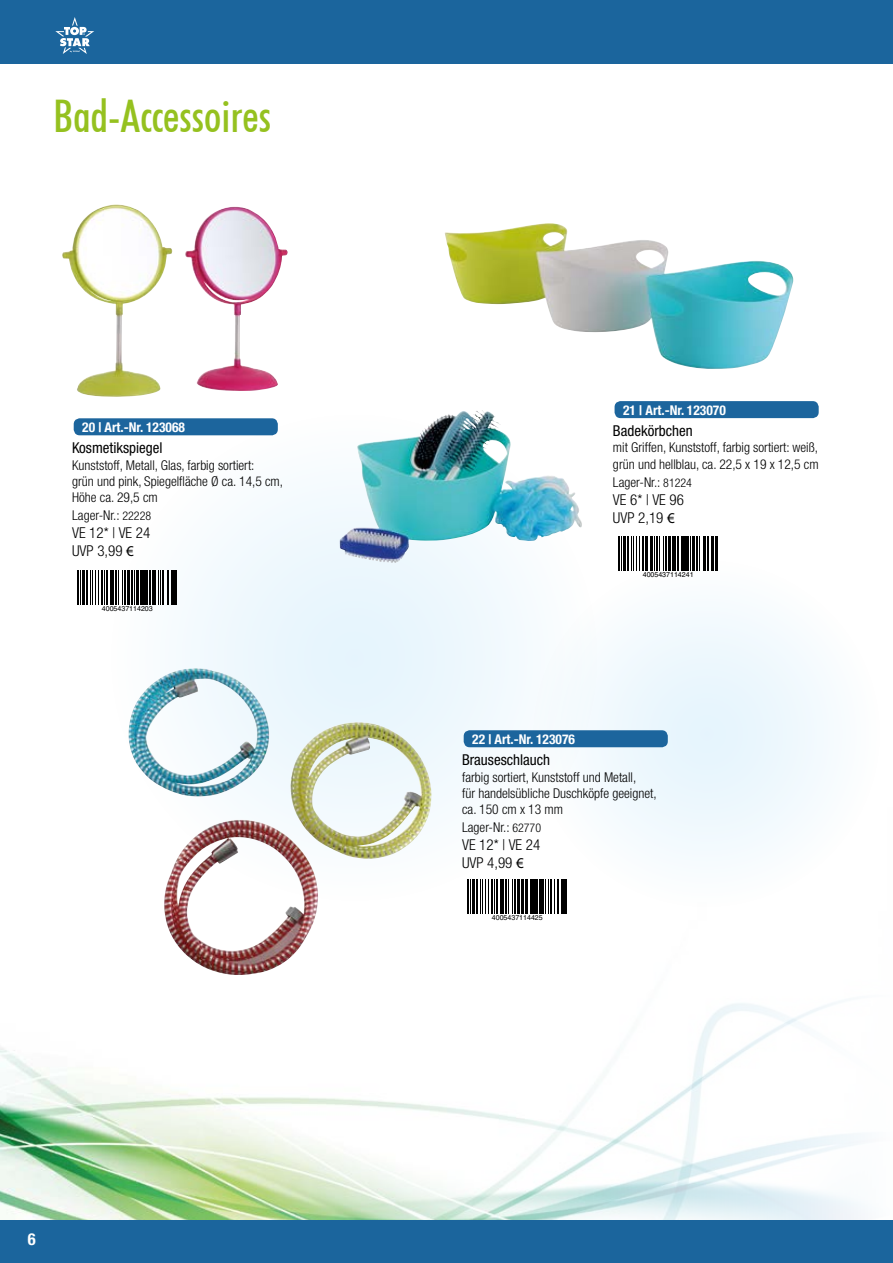
<style>
.page{position:relative;width:893px;height:1263px;background:#fff}
.page>*{position:absolute;margin:0;border:0;box-sizing:border-box;transform-origin:0 0}
.t1{font:500 condensed 45px "Futura BT";color:#95c11f}
.t2{font:700 condensed 16.5px "Helvetica Neue";color:#fff}
.t3{font:300 condensed 15px/18px "Helvetica Neue";color:#000}
.t4{font:condensed 15px "Helvetica Neue";color:#000}
.t5{font:300 condensed 13.5px/16.2px "Helvetica Neue";color:#000}
.t6{font:700 condensed 13.5px "Helvetica Neue";color:#fff}
.t7{font:7.05px "Helvetica";color:#000}
.s1{font-size:12px}
.s2{font-family:"Myriad Pro";font-weight:400;font-stretch:normal}
</style>
<div class="page">
<img style="left:0;top:514px;width:861px;height:706px">
<div style="left:0;top:0;width:893px;height:64px;background:#1b659d"></div>
<div style="left:0;top:1220px;width:893px;height:43px;background:#1b659d"></div>
<svg style="left:55px;top:17px;width:39px;height:37px"></svg>
<svg style="left:111px;top:414px;width:487px;height:487px;fill:#f1f9fe"></svg>
<img style="left:62px;top:205px;width:226px;height:192px">
<img style="left:445px;top:223px;width:349px;height:146px">
<img style="left:128px;top:668px;width:225px;height:166px">
<div style="left:533px;top:560px;width:347px;height:347px;background:#f4fafe;border-radius:50%"></div>
<div style="left:615px;top:401px;width:204px;height:17px;background:#1c659d;border-radius:6px"></div>
<div style="left:74px;top:418px;width:204px;height:17px;background:#1c659d;border-radius:6px"></div>
<img style="left:430px;top:410px;width:54px;height:14px">
<hr style="left:618px;top:535px;width:2px;height:35px;background:#000">
<hr style="left:621px;top:535px;width:1px;height:35px;background:#000">
<hr style="left:623px;top:535px;width:2px;height:35px;background:#000">
<hr style="left:627px;top:535px;width:2px;height:35px;background:#000">
<hr style="left:631px;top:535px;width:1px;height:35px;background:#000">
<hr style="left:633px;top:535px;width:1px;height:35px;background:#000">
<hr style="left:636px;top:535px;width:1px;height:35px;background:#000">
<hr style="left:639px;top:535px;width:1px;height:35px;background:#000">
<hr style="left:642px;top:535px;width:1px;height:35px;background:#000">
<hr style="left:645px;top:535px;width:1px;height:35px;background:#000">
<hr style="left:647px;top:535px;width:1px;height:35px;background:#000">
<hr style="left:651px;top:535px;width:2px;height:35px;background:#000">
<hr style="left:654px;top:535px;width:1px;height:35px;background:#000">
<hr style="left:656px;top:535px;width:2px;height:35px;background:#000">
<hr style="left:659px;top:535px;width:1px;height:35px;background:#000">
<hr style="left:663px;top:535px;width:1px;height:35px;background:#000">
<hr style="left:665px;top:535px;width:2px;height:35px;background:#000">
<hr style="left:669px;top:535px;width:2px;height:35px;background:#000">
<hr style="left:672px;top:535px;width:2px;height:35px;background:#000">
<hr style="left:675px;top:535px;width:1px;height:35px;background:#000">
<hr style="left:677px;top:535px;width:2px;height:35px;background:#000">
<hr style="left:681px;top:535px;width:1px;height:35px;background:#000">
<hr style="left:682px;top:535px;width:4px;height:35px;background:#000">
<hr style="left:686px;top:535px;width:3px;height:35px;background:#000">
<hr style="left:690px;top:535px;width:1px;height:35px;background:#000">
<hr style="left:692px;top:535px;width:3px;height:35px;background:#000">
<hr style="left:696px;top:535px;width:2px;height:35px;background:#000">
<hr style="left:699px;top:535px;width:1px;height:35px;background:#000">
<hr style="left:703px;top:535px;width:1px;height:35px;background:#000">
<hr style="left:705px;top:535px;width:1px;height:35px;background:#000">
<hr style="left:708px;top:535px;width:1px;height:35px;background:#000">
<hr style="left:712px;top:535px;width:2px;height:35px;background:#000">
<hr style="left:715px;top:535px;width:1px;height:35px;background:#000">
<hr style="left:716px;top:535px;width:2px;height:35px;background:#000">
<hr style="left:77px;top:570px;width:2px;height:35px;background:#000">
<hr style="left:80px;top:570px;width:1px;height:35px;background:#000">
<hr style="left:82px;top:570px;width:3px;height:35px;background:#000">
<hr style="left:86px;top:570px;width:2px;height:35px;background:#000">
<hr style="left:90px;top:570px;width:1px;height:35px;background:#000">
<hr style="left:92px;top:570px;width:1px;height:35px;background:#000">
<hr style="left:95px;top:570px;width:1px;height:35px;background:#000">
<hr style="left:98px;top:570px;width:1px;height:35px;background:#000">
<hr style="left:101px;top:570px;width:2px;height:35px;background:#000">
<hr style="left:104px;top:570px;width:1px;height:35px;background:#000">
<hr style="left:106px;top:570px;width:1px;height:35px;background:#000">
<hr style="left:110px;top:570px;width:2px;height:35px;background:#000">
<hr style="left:113px;top:570px;width:1px;height:35px;background:#000">
<hr style="left:116px;top:570px;width:1px;height:35px;background:#000">
<hr style="left:118px;top:570px;width:1px;height:35px;background:#000">
<hr style="left:122px;top:570px;width:1px;height:35px;background:#000">
<hr style="left:124px;top:570px;width:2px;height:35px;background:#000">
<hr style="left:128px;top:570px;width:2px;height:35px;background:#000">
<hr style="left:131px;top:570px;width:2px;height:35px;background:#000">
<hr style="left:134px;top:570px;width:1px;height:35px;background:#000">
<hr style="left:137px;top:570px;width:2px;height:35px;background:#000">
<hr style="left:140px;top:570px;width:1px;height:35px;background:#000">
<hr style="left:142px;top:570px;width:3px;height:35px;background:#000">
<hr style="left:146px;top:570px;width:2px;height:35px;background:#000">
<hr style="left:149px;top:570px;width:1px;height:35px;background:#000">
<hr style="left:152px;top:570px;width:1px;height:35px;background:#000">
<hr style="left:154px;top:570px;width:2px;height:35px;background:#000">
<hr style="left:158px;top:570px;width:1px;height:35px;background:#000">
<hr style="left:160px;top:570px;width:1px;height:35px;background:#000">
<hr style="left:162px;top:570px;width:1px;height:35px;background:#000">
<hr style="left:167px;top:570px;width:1px;height:35px;background:#000">
<hr style="left:171px;top:570px;width:2px;height:35px;background:#000">
<hr style="left:174px;top:570px;width:1px;height:35px;background:#000">
<hr style="left:176px;top:570px;width:1px;height:35px;background:#000">
<div style="left:464px;top:730px;width:204px;height:17px;background:#1c659d;border-radius:6px"></div>
<hr style="left:467px;top:879px;width:2px;height:35px;background:#000">
<hr style="left:470px;top:879px;width:1px;height:35px;background:#000">
<hr style="left:472px;top:879px;width:3px;height:35px;background:#000">
<hr style="left:476px;top:879px;width:2px;height:35px;background:#000">
<hr style="left:480px;top:879px;width:1px;height:35px;background:#000">
<hr style="left:482px;top:879px;width:1px;height:35px;background:#000">
<hr style="left:485px;top:879px;width:1px;height:35px;background:#000">
<hr style="left:488px;top:879px;width:1px;height:35px;background:#000">
<hr style="left:491px;top:879px;width:1px;height:35px;background:#000">
<hr style="left:494px;top:879px;width:1px;height:35px;background:#000">
<hr style="left:496px;top:879px;width:1px;height:35px;background:#000">
<hr style="left:500px;top:879px;width:2px;height:35px;background:#000">
<hr style="left:503px;top:879px;width:1px;height:35px;background:#000">
<hr style="left:505px;top:879px;width:2px;height:35px;background:#000">
<hr style="left:508px;top:879px;width:1px;height:35px;background:#000">
<hr style="left:512px;top:879px;width:1px;height:35px;background:#000">
<hr style="left:514px;top:879px;width:2px;height:35px;background:#000">
<hr style="left:518px;top:879px;width:2px;height:35px;background:#000">
<hr style="left:521px;top:879px;width:1px;height:35px;background:#000">
<hr style="left:523px;top:879px;width:1px;height:35px;background:#000">
<hr style="left:525px;top:879px;width:2px;height:35px;background:#000">
<hr style="left:530px;top:879px;width:1px;height:35px;background:#000">
<hr style="left:531px;top:879px;width:4px;height:35px;background:#000">
<hr style="left:536px;top:879px;width:2px;height:35px;background:#000">
<hr style="left:539px;top:879px;width:1px;height:35px;background:#000">
<hr style="left:541px;top:879px;width:3px;height:35px;background:#000">
<hr style="left:545px;top:879px;width:1px;height:35px;background:#000">
<hr style="left:548px;top:879px;width:1px;height:35px;background:#000">
<hr style="left:550px;top:879px;width:2px;height:35px;background:#000">
<hr style="left:554px;top:879px;width:1px;height:35px;background:#000">
<hr style="left:557px;top:879px;width:1px;height:35px;background:#000">
<hr style="left:561px;top:879px;width:2px;height:35px;background:#000">
<hr style="left:564px;top:879px;width:1px;height:35px;background:#000">
<hr style="left:566px;top:879px;width:1px;height:35px;background:#000">
<h1 class="t1" style="left:54px;top:89px;width:219px">Bad-Accessoires</h1>
<p class="t6" style="left:82px;top:419px;width:104px">20 | Art.-Nr. 123068</p>
<p class="t4" style="left:72px;top:439px;width:92px">Kosmetikspiegel</p>
<p class="t5" style="left:72px;top:457px;width:213px">Kunststoff, Metall, Glas, farbig sortiert:<br>grün und pink, Spiegelfläche Ø ca. 14,5 cm,<br>Höhe ca. 29,5 cm</p>
<p class="t5" style="left:72px;top:507px;width:81px">Lager-Nr.: <span class="s1">22228</span></p>
<p class="t3" style="left:72px;top:524px;width:80px">VE 12* | VE 24<br>UVP 3,99 <span class="s2">€</span></p>
<p class="t7" style="left:102px;top:604px;width:52px">4005437114203</p>
<p class="t2" style="left:28px;top:1229px;width:9px">6</p>
<p class="t6" style="left:623px;top:402px;width:104px">21 | Art.-Nr. 123070</p>
<p class="t4" style="left:613px;top:422px;width:81px">Badekörbchen</p>
<p class="t5" style="left:613px;top:439px;width:207px">mit Griffen, Kunststoff, farbig sortiert: weiß, grün und hellblau, ca. 22,5 x 19 x 12,5 cm</p>
<p class="t5" style="left:613px;top:474px;width:81px">Lager-Nr.: <span class="s1">81224</span></p>
<p class="t3" style="left:613px;top:490px;width:72px">VE 6* | VE 96<br>UVP 2,19 <span class="s2">€</span></p>
<p class="t6" style="left:472px;top:731px;width:104px">22 | Art.-Nr. 123076</p>
<p class="t7" style="left:643px;top:570px;width:52px">4005437114241</p>
<p class="t4" style="left:462px;top:751px;width:90px">Brauseschlauch</p>
<p class="t5" style="left:462px;top:768px;width:196px">farbig sortiert, Kunststoff und Metall,<br>für handelsübliche Duschköpfe geeignet, ca. 150 cm x 13 mm</p>
<p class="t5" style="left:462px;top:819px;width:81px">Lager-Nr.: <span class="s1">62770</span></p>
<p class="t3" style="left:462px;top:835px;width:80px">VE 12* | VE 24<br>UVP 4,99 <span class="s2">€</span></p>
<p class="t7" style="left:492px;top:914px;width:52px">4005437114425</p>
</div>
